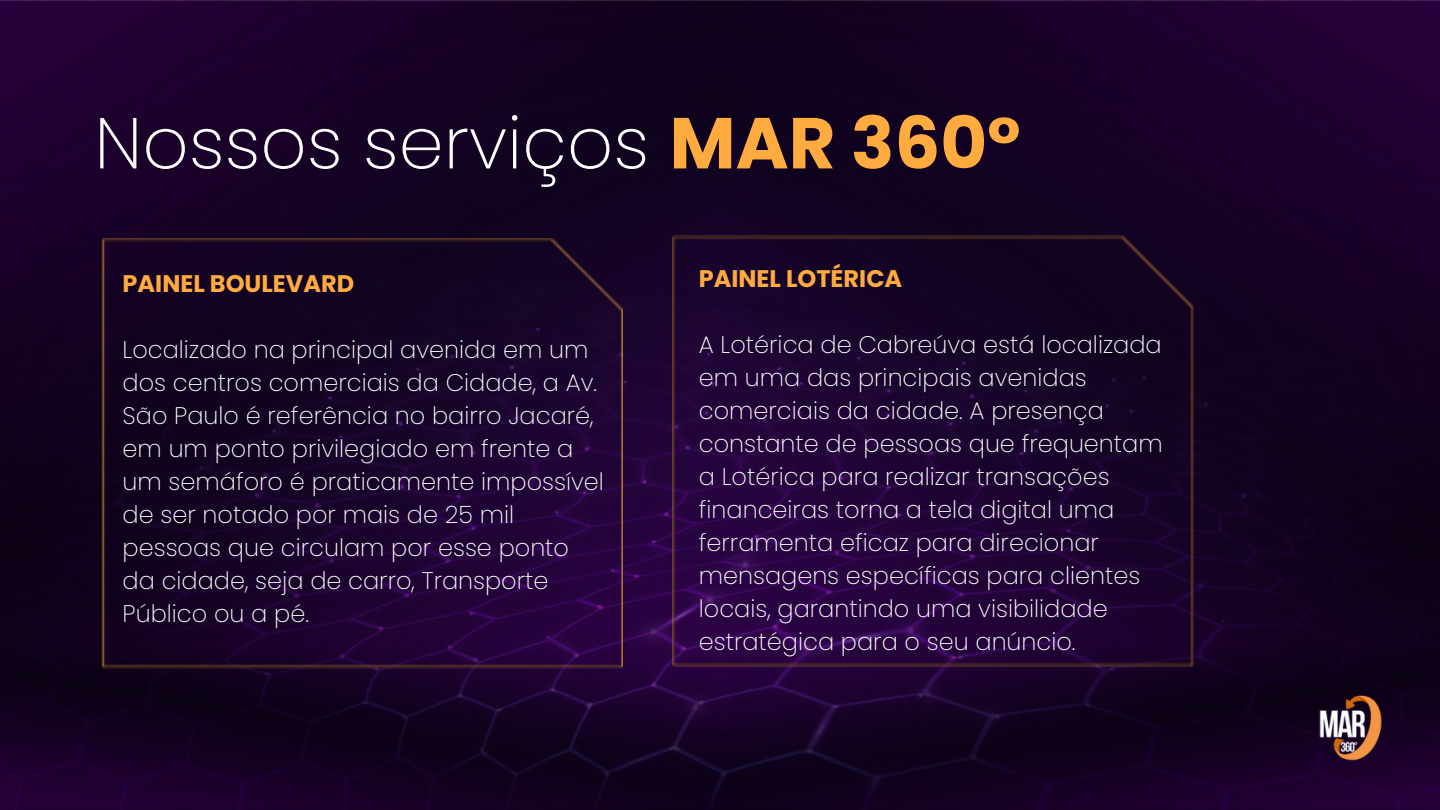
<style>
.page{position:relative;width:1440px;height:810px;background:#fff}
.page>*{position:absolute;margin:0;border:0;box-sizing:border-box;transform-origin:0 0}
.t1{font:200 72px "Poppins";color:#fff}
.t2{font:200 24px/33px "Poppins";color:#fff}
.t3{font:700 24px "Poppins";color:#ffab40}
.s1{font-weight:700;color:#ffab40}
</style>
<div class="page">
<img style="left:0;top:0;width:1440px;height:810px">
<img style="left:100px;top:238px;width:522px;height:431px">
<img style="left:672px;top:236px;width:522px;height:430px">
<img style="left:1316px;top:692px;width:70px;height:70px">
<h2 class="t1" style="left:94px;top:93px;width:928px">Nossos serviços <span class="s1">MAR 360°</span></h2>
<p class="t3" style="left:123px;top:267px;width:233px">PAINEL BOULEVARD</p>
<p class="t2" style="left:123px;top:333px;width:483px">Localizado na principal avenida em um dos centros comerciais da Cidade, a Av.<br>São Paulo é referência no bairro Jacaré, em um ponto privilegiado em frente a um semáforo é praticamente impossível de ser notado por mais de 25 mil pessoas que circulam por esse ponto da cidade, seja de carro, Transporte Público ou a pé.</p>
<h2 class="t3" style="left:699px;top:261px;width:205px">PAINEL LOTÉRICA</h2>
<p class="t2" style="left:699px;top:328px;width:465px">A Lotérica de Cabreúva está localizada em uma das principais avenidas comerciais da cidade. A presença constante de pessoas que frequentam a Lotérica para realizar transações financeiras torna a tela digital uma ferramenta eficaz para direcionar mensagens específicas para clientes locais, garantindo uma visibilidade estratégica para o seu anúncio.</p>
</div>
